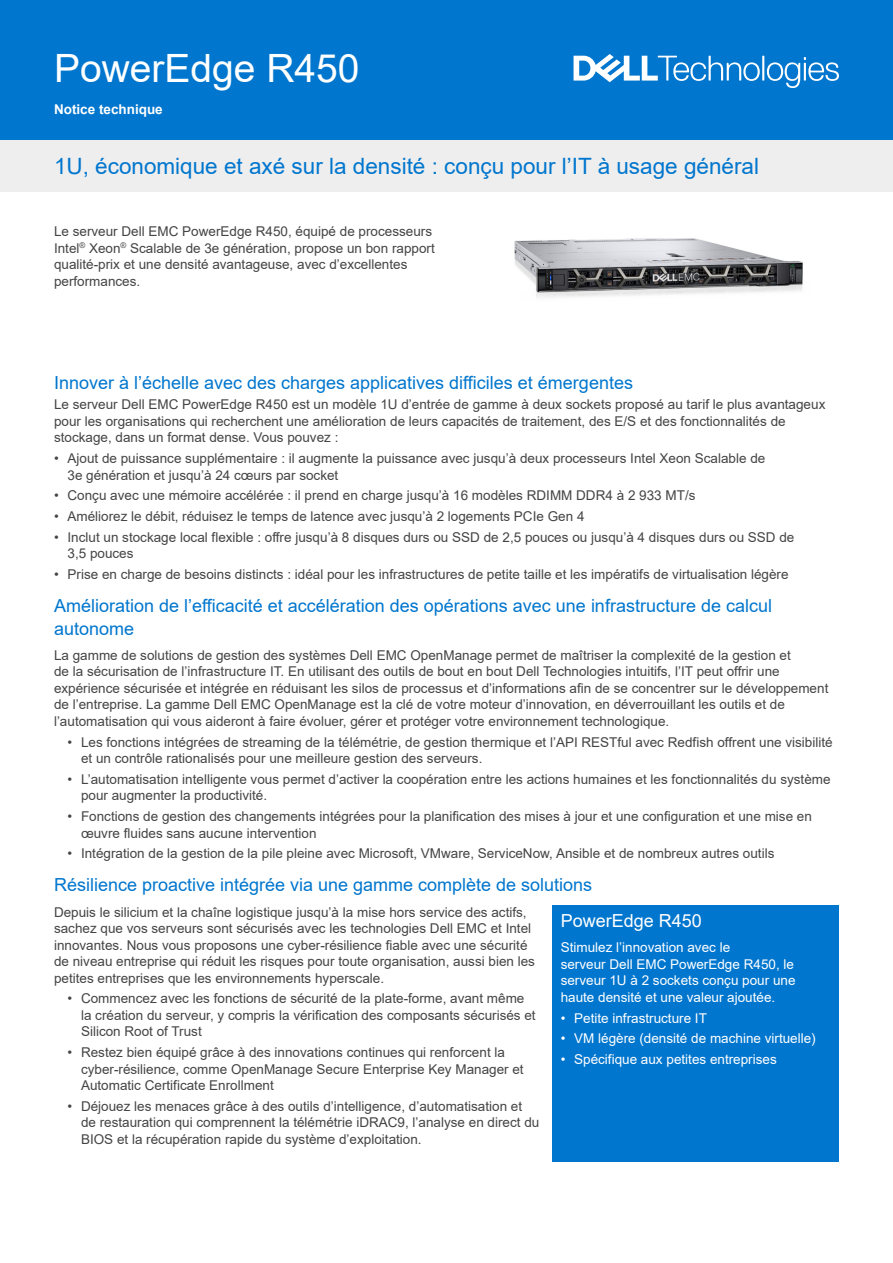
<style>
.page{position:relative;width:893px;height:1263px;background:#fff}
.page>*{position:absolute;margin:0;border:0;box-sizing:border-box;transform-origin:0 0}
.Document_Title{font:39px "Arial";color:#fff}
.Title_Tagline{font:22.5px "Arial";color:#0076ce}
.Heading_2{font:18px/22.5px "Arial";color:#0076ce}
.Body_Text{font:18px "Arial";color:#0076ce}
.Side_Box_Heading{font:18px "Arial";color:#fff}
.Body_Text-2{font:13.5px/16.5px "Arial";color:#444}
.Side_box_Body_Text{font:13.5px/16.5px "Arial";color:#fff}
.Guide_text_Banner{font:700 13.5px "Arial";color:#fff}
</style>
<div class="page">
<div style="left:0;top:0;width:893px;height:141px;background:#0076ce"></div>
<div style="left:0;top:141px;width:893px;height:51px;background:#eee"></div>
<div style="left:552px;top:906px;width:287px;height:256px;background:#0076ce"></div>
<img style="left:514px;top:238px;width:289px;height:60px">
<svg style="left:573px;top:54px;width:266px;height:34px"></svg>
<p class="Document_Title" style="left:54px;top:42px;width:307px">PowerEdge R450</p>
<p class="Guide_text_Banner" style="left:54px;top:100px;width:110px">Notice technique</p>
<p class="Title_Tagline" style="left:54px;top:151px;width:706px">1U, économique et axé sur la densité : conçu pour l’IT à usage général</p>
<p class="Body_Text-2" style="left:54px;top:223px;width:382px">Le serveur Dell EMC PowerEdge R450, équipé de processeurs Intel<sup>®</sup> Xeon<sup>®</sup> Scalable de 3e génération, propose un bon rapport qualité-prix et une densité avantageuse, avec d’excellentes performances.</p>
<p class="Body_Text" style="left:54px;top:370px;width:580px">Innover à l’échelle avec des charges applicatives difficiles et émergentes</p>
<p class="Body_Text-2" style="left:54px;top:396px;width:773px">Le serveur Dell EMC PowerEdge R450 est un modèle 1U d’entrée de gamme à deux sockets proposé au tarif le plus avantageux pour les organisations qui recherchent une amélioration de leurs capacités de traitement, des E/S et des fonctionnalités de stockage, dans un format dense. Vous pouvez :</p>
<p class="Body_Text-2" style="left:68px;top:450px;width:699px;text-indent:-14px">• Ajout de puissance supplémentaire : il augmente la puissance avec jusqu’à deux processeurs Intel Xeon Scalable de<br>3e génération et jusqu’à 24 cœurs par socket</p>
<p class="Body_Text-2" style="left:54px;top:487px;width:643px">• Conçu avec une mémoire accélérée : il prend en charge jusqu’à 16 modèles RDIMM DDR4 à 2 933 MT/s</p>
<p class="Body_Text-2" style="left:54px;top:508px;width:532px">• Améliorez le débit, réduisez le temps de latence avec jusqu’à 2 logements PCIe Gen 4</p>
<p class="Body_Text-2" style="left:68px;top:529px;width:728px;text-indent:-14px">• Inclut un stockage local flexible : offre jusqu’à 8 disques durs ou SSD de 2,5 pouces ou jusqu’à 4 disques durs ou SSD de<br>3,5 pouces</p>
<p class="Body_Text-2" style="left:54px;top:566px;width:736px">• Prise en charge de besoins distincts : idéal pour les infrastructures de petite taille et les impératifs de virtualisation légère</p>
<p class="Heading_2" style="left:54px;top:595px;width:720px">Amélioration de l’efficacité et accélération des opérations avec une infrastructure de calcul autonome</p>
<p class="Body_Text-2" style="left:54px;top:647px;width:776px">La gamme de solutions de gestion des systèmes Dell EMC OpenManage permet de maîtriser la complexité de la gestion et<br>de la sécurisation de l’infrastructure IT. En utilisant des outils de bout en bout Dell Technologies intuitifs, l’IT peut offrir une expérience sécurisée et intégrée en réduisant les silos de processus et d’informations afin de se concentrer sur le développement de l’entreprise. La gamme Dell EMC OpenManage est la clé de votre moteur d’innovation, en déverrouillant les outils et de l’automatisation qui vous aideront à faire évoluer, gérer et protéger votre environnement technologique.</p>
<p class="Body_Text-2" style="left:81px;top:733px;width:753px;text-indent:-14px">• Les fonctions intégrées de streaming de la télémétrie, de gestion thermique et l’API RESTful avec Redfish offrent une visibilité et un contrôle rationalisés pour une meilleure gestion des serveurs.</p>
<p class="Body_Text-2" style="left:81px;top:771px;width:751px;text-indent:-14px">• L’automatisation intelligente vous permet d’activer la coopération entre les actions humaines et les fonctionnalités du système pour augmenter la productivité.</p>
<p class="Body_Text-2" style="left:81px;top:808px;width:732px;text-indent:-14px">• Fonctions de gestion des changements intégrées pour la planification des mises à jour et une configuration et une mise en œuvre fluides sans aucune intervention</p>
<p class="Body_Text-2" style="left:68px;top:845px;width:708px">• Intégration de la gestion de la pile pleine avec Microsoft, VMware, ServiceNow, Ansible et de nombreux autres outils</p>
<p class="Heading_2" style="left:54px;top:874px;width:540px">Résilience proactive intégrée via une gamme complète de solutions</p>
<p class="Body_Text-2" style="left:54px;top:903px;width:482px">Depuis le silicium et la chaîne logistique jusqu’à la mise hors service des actifs, sachez que vos serveurs sont sécurisés avec les technologies Dell EMC et Intel innovantes. Nous vous proposons une cyber-résilience fiable avec une sécurité de niveau entreprise qui réduit les risques pour toute organisation, aussi bien les petites entreprises que les environnements hyperscale.</p>
<p class="Body_Text-2" style="left:81px;top:990px;width:456px;text-indent:-14px">• Commencez avec les fonctions de sécurité de la plate-forme, avant même la création du serveur, y compris la vérification des composants sécurisés et<br>Silicon Root of Trust</p>
<p class="Body_Text-2" style="left:81px;top:1044px;width:444px;text-indent:-14px">• Restez bien équipé grâce à des innovations continues qui renforcent la cyber-résilience, comme OpenManage Secure Enterprise Key Manager et<br>Automatic Certificate Enrollment</p>
<p class="Body_Text-2" style="left:81px;top:1098px;width:460px;text-indent:-14px">• Déjouez les menaces grâce à des outils d’intelligence, d’automatisation et de restauration qui comprennent la télémétrie iDRAC9, l’analyse en direct du<br>BIOS et la récupération rapide du système d’exploitation.</p>
<p class="Side_Box_Heading" style="left:561px;top:909px;width:143px">PowerEdge R450</p>
<p class="Side_box_Body_Text" style="left:561px;top:939px;width:236px">Stimulez l’innovation avec le<br>serveur Dell EMC PowerEdge R450, le serveur 1U à 2 sockets conçu pour une haute densité et une valeur ajoutée.</p>
<p class="Side_box_Body_Text" style="left:561px;top:1010px;width:148px">• Petite infrastructure IT</p>
<p class="Side_box_Body_Text" style="left:561px;top:1030px;width:257px">• VM légère (densité de machine virtuelle)</p>
<p class="Side_box_Body_Text" style="left:561px;top:1051px;width:218px">• Spécifique aux petites entreprises</p>
</div>
